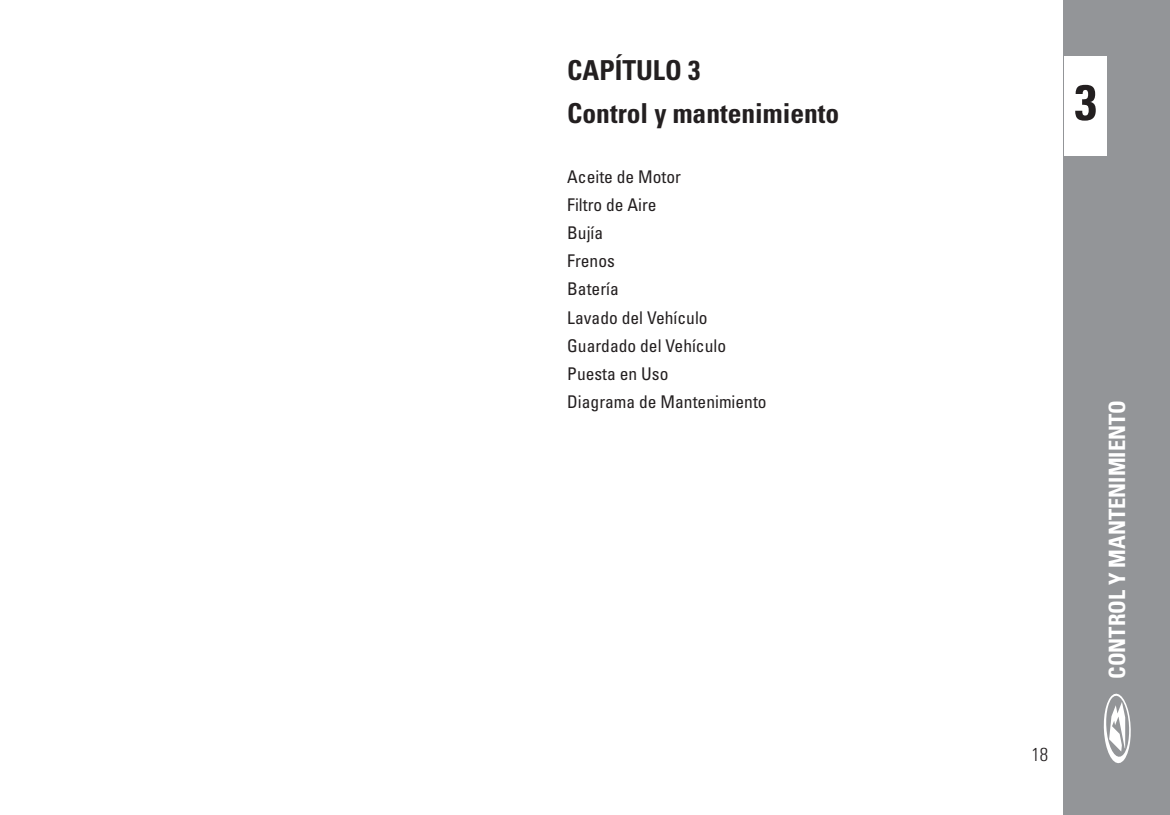
<style>
.page{position:relative;width:1170px;height:815px;background:#fff}
.page>*{position:absolute;margin:0;border:0;box-sizing:border-box;transform-origin:0 0}
.t1{font:700 condensed 50px "Univers LT Std";color:#231f20}
.t2{font:700 condensed 27.5px/43.5px "Univers LT Std";color:#231f20}
.t3{font:700 condensed 22.5px "Univers LT Std";color:#fff}
.t4{font:300 condensed 18.75px "Univers LT Std";color:#231f20}
.t5{font:condensed 17.5px/28.2px "Univers LT Std";color:#231f20}
</style>
<div class="page">
<div style="left:1063px;top:0;width:106px;height:815px;background:#939598"></div>
<svg style="left:1103px;top:693px;width:28px;height:71px"></svg>
<div style="left:1063px;top:56px;width:43px;height:99px;background:#fff"></div>
<h2 class="t2" style="left:567px;top:52px;width:273px">CAPÍTULO 3<br>Control y mantenimiento</h2>
<p class="t5" style="left:567px;top:164px;width:201px">Aceite de Motor<br>Filtro de Aire<br>Bujía<br>Frenos<br>Batería<br>Lavado del Vehículo<br>Guardado del Vehículo<br>Puesta en Uso<br>Diagrama de Mantenimiento</p>
<h1 class="t1" style="left:1074px;top:84px;width:24px">3</h1>
<p class="t4" style="left:1031px;top:748px;width:18px">18</p>
<p class="t3" style="left:1108px;top:679px;width:280px;rotate:-90deg">CONTROL Y MANTENIMIENTO</p>
</div>
